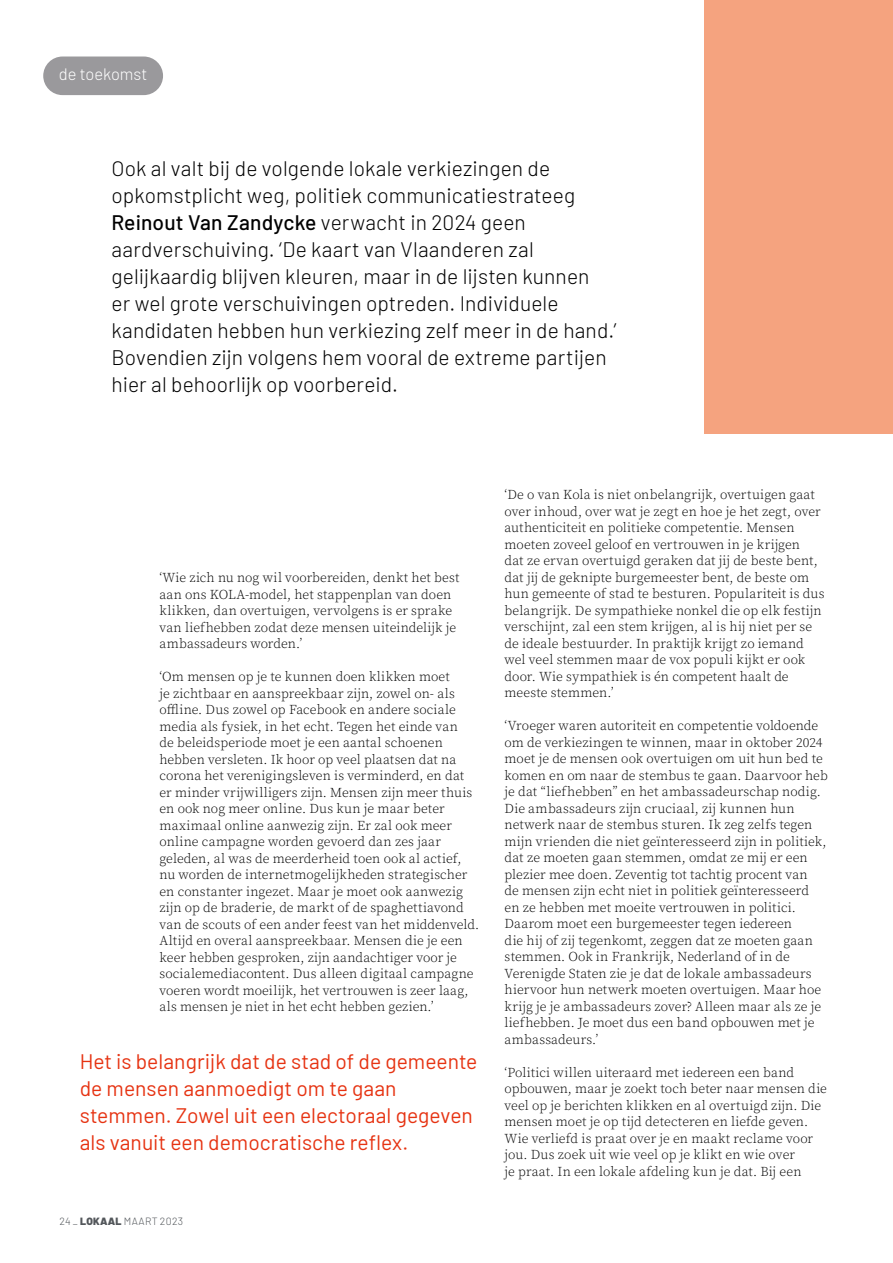
<style>
.page{position:relative;width:893px;height:1263px;background:#fff}
.page>*{position:absolute;margin:0;border:0;box-sizing:border-box;transform-origin:0 0}
.t1{font:300 21px/27px "Barlow";letter-spacing:.005em;color:#000}
.t2{font:21px/27px "Barlow";color:#e63312}
.t3{font:300 16.5px "Barlow";color:#fff}
.t4{font:300 13.5px/16.5px "Source Serif Pro";letter-spacing:.005em;color:#000}
.t5{font:300 10.5px "Barlow";letter-spacing:.035em;color:#53575b}
.s1{font-weight:500}
.s2{font-weight:900}
</style>
<div class="page">
<hr style="left:892px;top:0;width:1px;height:1263px;background:#9a999c">
<div style="left:704px;top:0;width:189px;height:434px;background:#f5a37f"></div>
<div style="left:43px;top:57px;width:120px;height:38px;background:#9a999c;border-radius:19px"></div>
<p class="t3" style="left:59px;top:62px;width:90px">de toekomst</p>
<p class="t1" style="left:112px;top:154px;width:506px">Ook al valt bij de volgende lokale verkiezingen de opkomstplicht weg, politiek communicatiestrateeg <span class="s1">Reinout Van Zandycke</span> verwacht in 2024 geen aardverschuiving. ‘De kaart van Vlaanderen zal gelijkaardig blijven kleuren, maar in de lijsten kunnen<br>er wel grote verschuivingen optreden. Individuele kandidaten hebben hun verkiezing zelf meer in de hand.’ Bovendien zijn volgens hem vooral de extreme partijen hier al behoorlijk op voorbereid.</p>
<p class="t4" style="left:159px;top:569px;width:302px">‘Wie zich nu nog wil voorbereiden, denkt het best aan ons KOLA-model, het stappenplan van doen klikken, dan overtuigen, vervolgens is er sprake van liefhebben zodat deze mensen uiteindelijk je ambassadeurs worden.’</p>
<p class="t4" style="left:159px;top:668px;width:321px">‘Om mensen op je te kunnen doen klikken moet<br>je zichtbaar en aanspreekbaar zijn, zowel on- als offline. Dus zowel op Facebook en andere sociale media als fysiek, in het echt. Tegen het einde van<br>de beleidsperiode moet je een aantal schoenen hebben versleten. Ik hoor op veel plaatsen dat na corona het verenigingsleven is verminderd, en dat er minder vrijwilligers zijn. Mensen zijn meer thuis en ook nog meer online. Dus kun je maar beter maximaal online aanwezig zijn. Er zal ook meer online campagne worden gevoerd dan zes jaar geleden, al was de meerderheid toen ook al actief, nu worden de internetmogelijkheden strategischer en constanter ingezet. Maar je moet ook aanwezig zijn op de braderie, de markt of de spaghettiavond van de scouts of een ander feest van het middenveld.<br>Altijd en overal aanspreekbaar. Mensen die je een keer hebben gesproken, zijn aandachtiger voor je socialemediacontent. Dus alleen digitaal campagne voeren wordt moeilijk, het vertrouwen is zeer laag, als mensen je niet in het echt hebben gezien.’</p>
<h1 class="t2" style="left:80px;top:1046px;width:399px">Het is belangrijk dat de stad of de gemeente de mensen aanmoedigt om te gaan stemmen. Zowel uit een electoraal gegeven als vanuit een democratische reflex.</h1>
<p class="t5" style="left:60px;top:1213px;width:125px">24 _ <span class="s2">LOKAAL</span> MAART 2023</p>
<p class="t4" style="left:505px;top:487px;width:321px">‘De o van Kola is niet onbelangrijk, overtuigen gaat over inhoud, over wat je zegt en hoe je het zegt, over authenticiteit en politieke competentie. Mensen moeten zoveel geloof en vertrouwen in je krijgen<br>dat ze ervan overtuigd geraken dat jij de beste bent, dat jij de geknipte burgemeester bent, de beste om hun gemeente of stad te besturen. Populariteit is dus belangrijk. De sympathieke nonkel die op elk festijn verschijnt, zal een stem krijgen, al is hij niet per se de ideale bestuurder. In praktijk krijgt zo iemand wel veel stemmen maar de vox populi kijkt er ook door. Wie sympathiek is én competent haalt de meeste stemmen.’</p>
<p class="t4" style="left:505px;top:718px;width:325px">‘Vroeger waren autoriteit en competentie voldoende om de verkiezingen te winnen, maar in oktober 2024 moet je de mensen ook overtuigen om uit hun bed te komen en om naar de stembus te gaan. Daarvoor heb je dat “liefhebben” en het ambassadeurschap nodig.<br>Die ambassadeurs zijn cruciaal, zij kunnen hun netwerk naar de stembus sturen. Ik zeg zelfs tegen mijn vrienden die niet geïnteresseerd zijn in politiek, dat ze moeten gaan stemmen, omdat ze mij er een plezier mee doen. Zeventig tot tachtig procent van<br>de mensen zijn echt niet in politiek geïnteresseerd<br>en ze hebben met moeite vertrouwen in politici.<br>Daarom moet een burgemeester tegen iedereen<br>die hij of zij tegenkomt, zeggen dat ze moeten gaan stemmen. Ook in Frankrijk, Nederland of in de Verenigde Staten zie je dat de lokale ambassadeurs hiervoor hun netwerk moeten overtuigen. Maar hoe krijg je je ambassadeurs zover? Alleen maar als ze je liefhebben. Je moet dus een band opbouwen met je ambassadeurs.’</p>
<p class="t4" style="left:505px;top:1064px;width:324px">‘Politici willen uiteraard met iedereen een band opbouwen, maar je zoekt toch beter naar mensen die veel op je berichten klikken en al overtuigd zijn. Die mensen moet je op tijd detecteren en liefde geven.<br>Wie verliefd is praat over je en maakt reclame voor jou. Dus zoek uit wie veel op je klikt en wie over<br>je praat. In een lokale afdeling kun je dat. Bij een</p>
</div>
